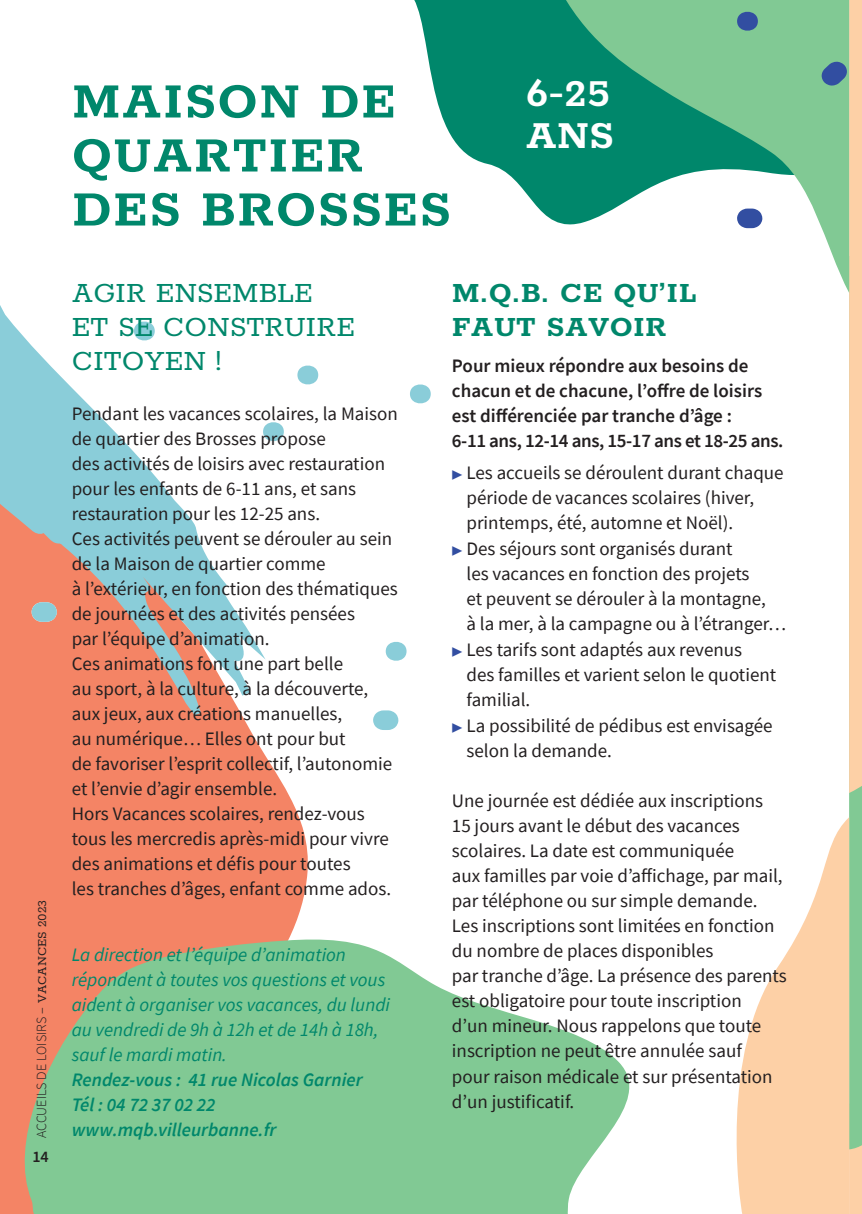
<style>
.page{position:relative;width:862px;height:1214px;background:#fff}
.page>*{position:absolute;margin:0;border:0;box-sizing:border-box;transform-origin:0 0}
.t1{font:700 56px/54px "Rokkitt";letter-spacing:.02em;color:#00876b}
.t2{font:700 44px/42px "Rokkitt";color:#fff}
.t3{font:32px/34px "Rokkitt";color:#00876b}
.t4{font:700 32px/34px "Rokkitt";letter-spacing:.01em;color:#00876b}
.t5{font:19px/25px "Source Sans Pro";color:#231f20}
.t6{font:italic 19px/25px "Source Sans Pro";color:#00876b}
.t7{font:600 19px/25px "Source Sans Pro";color:#231f20}
.t8{font:italic 600 19px/25px "Source Sans Pro";color:#00876b}
.t9{font:600 16px "Source Sans Pro";color:#231f20}
.t10{font:300 14px "Source Sans Pro";color:#231f20}
.s1{font-family:"Rokkitt";font-weight:400}
.s2{font-size:12px;color:#324ea1}
</style>
<div class="page">
<svg style="left:736px;top:879px;width:85px;height:334px;fill:#fdd0a6"></svg>
<div style="left:0;top:715px;width:308px;height:498px;background:#f48465"></div>
<svg style="left:9px;top:936px;width:621px;height:277px;background:#9dc99d"></svg>
<svg style="left:414px;top:0;width:147px;height:224px;fill:#00876b"></svg>
<svg style="left:561px;top:0;width:260px;height:229px;fill:#81c994"></svg>
<svg style="left:736px;top:208px;width:26px;height:20px"></svg>
<svg style="left:736px;top:9px;width:21px;height:25px"></svg>
<svg style="left:0;top:305px;width:265px;height:410px"></svg>
<svg style="left:373px;top:710px;width:25px;height:20px"></svg>
<svg style="left:297px;top:365px;width:21px;height:20px"></svg>
<svg style="left:410px;top:384px;width:20px;height:20px"></svg>
<svg style="left:263px;top:419px;width:21px;height:25px"></svg>
<svg style="left:385px;top:642px;width:21px;height:19px"></svg>
<svg style="left:31px;top:602px;width:26px;height:20px"></svg>
<svg style="left:134px;top:318px;width:21px;height:25px"></svg>
<svg style="left:821px;top:0;width:41px;height:1214px"></svg>
<p class="t10" style="left:33px;top:1138px;width:239px;rotate:-90deg">ACCUEILS DE LOISIRS – <span class="s1">VACANCES 2023</span></p>
<p class="t9" style="left:32px;top:1146px;width:18px">14</p>
<h1 class="t1" style="left:72px;top:70px;width:381px">MAISON DE<br>QUARTIER<br>DES BROSSES</h1>
<h2 class="t2" style="left:525px;top:70px;width:90px">6-25<br>ANS</h2>
<h3 class="t3" style="left:72px;top:273px;width:284px">AGIR ENSEMBLE<br>ET SE CONSTRUIRE<br>CITOYEN !</h3>
<p class="t5" style="left:72px;top:401px;width:327px">Pendant les vacances scolaires, la Maison de quartier des Brosses propose<br>des activités de loisirs avec restauration pour les enfants de 6-11 ans, et sans restauration pour les 12-25 ans.<br>Ces activités peuvent se dérouler au sein de la Maison de quartier comme<br>à l’extérieur, en fonction des thématiques de journées et des activités pensées<br>par l’équipe d’animation.<br>Ces animations font une part belle<br>au sport, à la culture, à la découverte, aux jeux, aux créations manuelles,<br>au numérique… Elles ont pour but<br>de favoriser l’esprit collectif, l’autonomie et l’envie d’agir ensemble.<br>Hors Vacances scolaires, rendez-vous tous les mercredis après-midi pour vivre des animations et défis pour toutes<br>les tranches d’âges, enfant comme ados.</p>
<p class="t6" style="left:72px;top:942px;width:319px">La direction et l’équipe d’animation répondent à toutes vos questions et vous aident à organiser vos vacances, du lundi au vendredi de 9h à 12h et de 14h à 18h, sauf le mardi matin.</p>
<p class="t8" style="left:72px;top:1066px;width:292px">Rendez-vous : 41 rue Nicolas Garnier<br>Tél : 04 72 37 02 22 www.mqb.villeurbanne.fr</p>
<h3 class="t4" style="left:452px;top:273px;width:246px">M.Q.B. CE QU’IL<br>FAUT SAVOIR</h3>
<p class="t7" style="left:452px;top:353px;width:333px">Pour mieux répondre aux besoins de chacun et de chacune, l’offre de loisirs est différenciée par tranche d’âge :<br>6-11 ans, 12-14 ans, 15-17 ans et 18-25 ans.</p>
<p class="t5" style="left:452px;top:460px;width:333px"><span class="s2">▶</span> Les accueils se déroulent durant chaque</p>
<p class="t5" style="left:466px;top:485px;width:289px">période de vacances scolaires (hiver,</p>
<p class="t5" style="left:466px;top:510px;width:268px">printemps, été, automne et Noël).</p>
<p class="t5" style="left:452px;top:536px;width:282px"><span class="s2">▶</span> Des séjours sont organisés durant</p>
<p class="t5" style="left:466px;top:561px;width:284px">les vacances en fonction des projets</p>
<p class="t5" style="left:466px;top:586px;width:301px">et peuvent se dérouler à la montagne,</p>
<p class="t5" style="left:466px;top:611px;width:321px">à la mer, à la campagne ou à l’étranger…</p>
<p class="t5" style="left:452px;top:637px;width:291px"><span class="s2">▶</span> Les tarifs sont adaptés aux revenus</p>
<p class="t5" style="left:466px;top:662px;width:311px">des familles et varient selon le quotient</p>
<p class="t5" style="left:466px;top:687px;width:65px">familial.</p>
<p class="t5" style="left:452px;top:713px;width:322px"><span class="s2">▶</span> La possibilité de pédibus est envisagée</p>
<p class="t5" style="left:466px;top:738px;width:147px">selon la demande.</p>
<p class="t5" style="left:452px;top:788px;width:336px">Une journée est dédiée aux inscriptions 15 jours avant le début des vacances scolaires. La date est communiquée<br>aux familles par voie d’affichage, par mail, par téléphone ou sur simple demande.<br>Les inscriptions sont limitées en fonction du nombre de places disponibles<br>par tranche d’âge. La présence des parents est obligatoire pour toute inscription<br>d’un mineur. Nous rappelons que toute inscription ne peut être annulée sauf<br>pour raison médicale et sur présentation d’un justificatif.</p>
</div>
